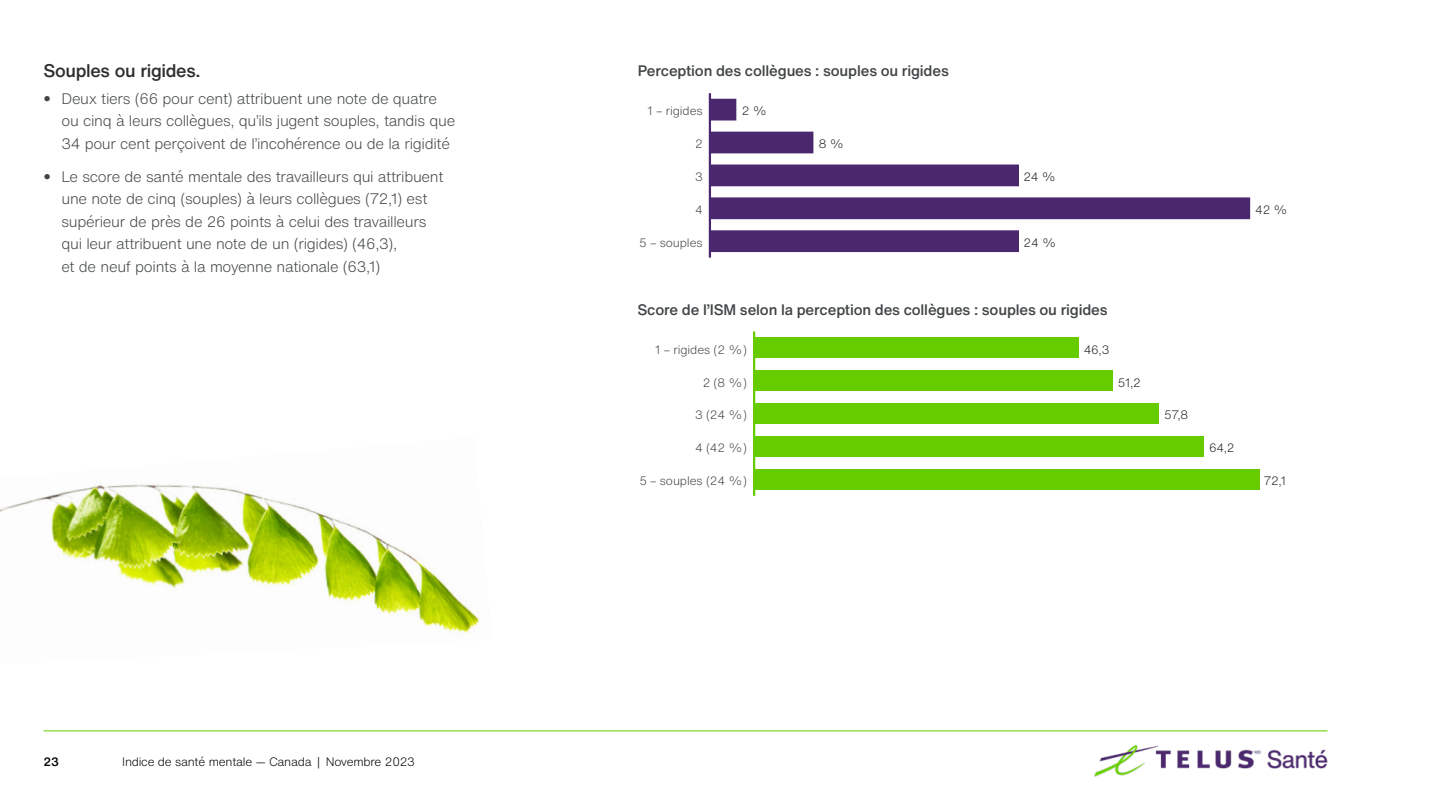
<style>
.page{position:relative;width:1440px;height:810px;background:#fff}
.page>*{position:absolute;margin:0;border:0;box-sizing:border-box;transform-origin:0 0}
.t1{font:500 18px "Helvetica Now Text";letter-spacing:-.02em;color:#2c2e30}
.t2{font:300 15px/22.5px "Helvetica Now Text";letter-spacing:-.02em;color:#414547}
.t3{font:500 15px "Helvetica Now Text";letter-spacing:-.01em;color:#414547}
.t4{font:300 12px "Helvetica Now Text";letter-spacing:-.005em;color:#414547}
.t5{font:300 12px "Helvetica Now Text";letter-spacing:-.02em;color:#000}
.t6{font:300 12px "Helvetica Now Text";letter-spacing:-.02em;color:#231f20}
.t7{font:500 12px "Helvetica Now Text";color:#000}
.s1{font-family:"Helvetica Neue LT Std"}
</style>
<div class="page">
<img style="left:1094px;top:745px;width:234px;height:32px">
<hr style="left:44px;top:730px;width:1284px;height:1px;background:#6c0">
<hr style="left:709px;top:93px;width:2px;height:165px;background:#4b286d">
<div style="left:710px;top:99px;width:26px;height:21px;background:#4b286d"></div>
<div style="left:710px;top:132px;width:103px;height:21px;background:#4b286d"></div>
<div style="left:710px;top:165px;width:308px;height:21px;background:#4b286d"></div>
<div style="left:710px;top:198px;width:539px;height:20px;background:#4b286d"></div>
<div style="left:709px;top:197px;width:541px;height:22px;border:2px solid #4b286d"></div>
<div style="left:710px;top:231px;width:308px;height:20px;background:#4b286d"></div>
<div style="left:709px;top:230px;width:310px;height:22px;border:2px solid #4b286d"></div>
<hr style="left:753px;top:331px;width:2px;height:165px;background:#6c0">
<div style="left:754px;top:338px;width:325px;height:20px;background:#6c0"></div>
<div style="left:754px;top:371px;width:359px;height:20px;background:#6c0"></div>
<div style="left:754px;top:404px;width:405px;height:20px;background:#6c0"></div>
<div style="left:754px;top:436px;width:450px;height:21px;background:#6c0"></div>
<div style="left:754px;top:469px;width:505px;height:21px;background:#6c0"></div>
<img style="left:0;top:484px;width:480px;height:149px">
<p class="t1" style="left:44px;top:58px;width:159px">Souples ou rigides.</p>
<p class="t2" style="left:61px;top:87px;width:395px;text-indent:-18px"><span class="s1">•</span> Deux tiers (66 pour cent) attribuent une note de quatre ou cinq à leurs collègues, qu’ils jugent souples, tandis que<br>34 pour cent perçoivent de l’incohérence ou de la rigidité</p>
<p class="t2" style="left:61px;top:165px;width:384px;text-indent:-18px"><span class="s1">•</span> Le score de santé mentale des travailleurs qui attribuent une note de cinq (souples) à leurs collègues (72,1) est supérieur de près de 26 points à celui des travailleurs qui leur attribuent une note de un (rigides) (46,3),<br>et de neuf points à la moyenne nationale (63,1)</p>
<p class="t7" style="left:44px;top:754px;width:17px">23</p>
<p class="t5" style="left:122px;top:754px;width:294px">Indice de santé mentale — Canada | Novembre 2023</p>
<p class="t3" style="left:638px;top:61px;width:313px">Perception des collègues : souples ou rigides</p>
<p class="t4" style="left:648px;top:103px;width:57px">1 – rigides</p>
<p class="t6" style="left:742px;top:103px;width:27px">2 %</p>
<p class="t4" style="left:695px;top:136px;width:9px">2</p>
<p class="t6" style="left:819px;top:136px;width:27px">8 %</p>
<p class="t4" style="left:695px;top:169px;width:9px">3</p>
<p class="t6" style="left:1024px;top:169px;width:34px">24 %</p>
<p class="t4" style="left:695px;top:202px;width:9px">4</p>
<p class="t4" style="left:639px;top:235px;width:65px">5 – souples</p>
<p class="t6" style="left:1024px;top:235px;width:34px">24 %</p>
<p class="t3" style="left:638px;top:299px;width:472px">Score de l’ISM selon la perception des collègues : souples ou rigides</p>
<p class="t4" style="left:655px;top:341px;width:93px">1 – rigides (2 %)</p>
<p class="t4" style="left:703px;top:374px;width:46px">2 (8 %)</p>
<p class="t4" style="left:695px;top:407px;width:53px">3 (24 %)</p>
<p class="t4" style="left:695px;top:440px;width:53px">4 (42 %)</p>
<p class="t6" style="left:1084px;top:341px;width:27px">46,3</p>
<p class="t6" style="left:1118px;top:374px;width:25px">51,2</p>
<p class="t6" style="left:1255px;top:202px;width:34px">42 %</p>
<p class="t6" style="left:1164px;top:407px;width:26px">57,8</p>
<p class="t6" style="left:1209px;top:440px;width:27px">64,2</p>
<p class="t4" style="left:639px;top:473px;width:109px">5 – souples (24 %)</p>
<p class="t6" style="left:1264px;top:473px;width:24px">72,1</p>
</div>
